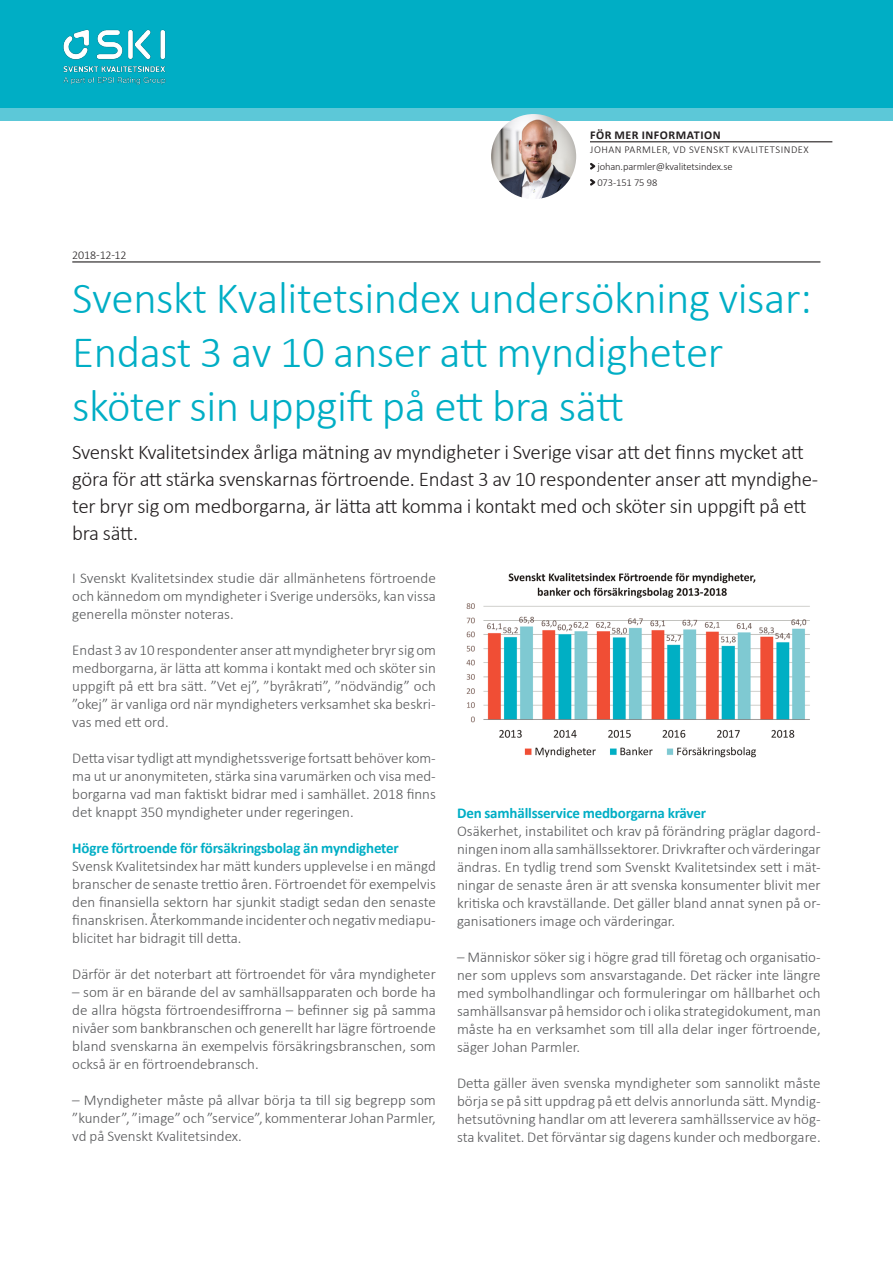
<style>
.page{position:relative;width:893px;height:1263px;background:#fff}
.page>*{position:absolute;margin:0;border:0;box-sizing:border-box;transform-origin:0 0}
.SKI_rubrik{font:300 45px/54px "Calibri";letter-spacing:-.01em;color:#00aec5}
.SKI_bröd{font:300 21px/27px "Calibri";letter-spacing:-.01em;color:#231f20}
.SKI_bröd-2{font:300 15px/18px "Calibri";color:#57585a;text-align:justify}
.SKI_bröd-3{font:700 15px "Calibri";letter-spacing:-.01em;color:#00aec5}
.SKI_För_mer_informat{font:700 12px "Calibri";letter-spacing:.045em;color:#231f20}
.SKI_För_mer_informat-2{font:300 12px "Calibri";letter-spacing:-.01em;color:#231f20}
.SKI_kontaktuppgifter{font:300 10.5px "Calibri";letter-spacing:-.01em;color:#231f20}
.SKI_namn___titel{font:300 10.5px "Calibri";letter-spacing:.05em;color:#231f20}
</style>
<div class="page">
<div style="left:0;top:16px;width:893px;height:105px;background:#5cc8d8"></div>
<div style="left:0;top:0;width:893px;height:108px;background:#00aec5"></div>
<img style="left:63px;top:29px;width:103px;height:56px">
<hr style="left:72px;top:261px;width:748px;height:1px;background:#231f20">
<img style="left:491px;top:114px;width:85px;height:85px;border-radius:43px">
<hr style="left:590px;top:141px;width:242px;height:1px;background:#231f20">
<svg style="left:590px;top:163px;width:5px;height:7px"></svg>
<svg style="left:590px;top:179px;width:5px;height:7px"></svg>
<img style="left:466px;top:573px;width:344px;height:185px">
<p class="SKI_För_mer_informat" style="left:590px;top:127px;width:132px">FÖR MER INFORMATION</p>
<p class="SKI_namn___titel" style="left:590px;top:143px;width:220px">JOHAN PARMLER, VD SVENSKT KVALITETSINDEX</p>
<p class="SKI_kontaktuppgifter" style="left:597px;top:160px;width:137px">johan.parmler@kvalitetsindex.se</p>
<p class="SKI_kontaktuppgifter" style="left:597px;top:176px;width:61px">073-151 75 98</p>
<p class="SKI_För_mer_informat-2" style="left:72px;top:247px;width:56px">2018-12-12</p>
<p class="SKI_rubrik" style="left:72px;top:269px;width:741px">Svenskt Kvalitetsindex undersökning visar:<br>Endast 3 av 10 anser att myndigheter sköter sin uppgift på ett bra sätt</p>
<p class="SKI_bröd" style="left:72px;top:438px;width:748px">Svenskt Kvalitetsindex årliga mätning av myndigheter i Sverige visar att det finns mycket att göra för att stärka svenskarnas förtroende. Endast 3 av 10 respondenter anser att myndighe&shy;ter bryr sig om medborgarna, är lätta att komma i kontakt med och sköter sin uppgift på ett bra sätt.</p>
<p class="SKI_bröd-2" style="left:72px;top:568px;width:365px">I Svenskt Kvalitetsindex studie där allmänhetens förtroende och kännedom om myndigheter i Sverige undersöks, kan vissa generella mönster noteras.</p>
<p class="SKI_bröd-2" style="left:72px;top:640px;width:365px">Endast 3 av 10 respondenter anser att myndigheter bryr sig om medborgarna, är lätta att komma i kontakt med och sköter sin uppgift på ett bra sätt. ”Vet ej”, ”byråkrati”, ”nödvändig” och ”okej” är vanliga ord när myndigheters verksamhet ska beskri&shy;vas med ett ord.</p>
<p class="SKI_bröd-2" style="left:72px;top:748px;width:365px">Detta visar tydligt att myndighetssverige fortsatt behöver kom&shy;ma ut ur anonymiteten, stärka sina varumärken och visa med&shy;borgarna vad man faktiskt bidrar med i samhället. 2018 finns det knappt 350 myndigheter under regeringen.</p>
<p class="SKI_bröd-3" style="left:72px;top:839px;width:328px">Högre förtroende för försäkringsbolag än myndigheter</p>
<p class="SKI_bröd-2" style="left:72px;top:856px;width:365px">Svensk Kvalitetsindex har mätt kunders upplevelse i en mängd branscher de senaste trettio åren. Förtroendet för exempelvis den finansiella sektorn har sjunkit stadigt sedan den senaste finanskrisen. Återkommande incidenter och negativ mediapu&shy;blicitet har bidragit till detta.</p>
<p class="SKI_bröd-2" style="left:72px;top:964px;width:365px">Därför är det noterbart att förtroendet för våra myndigheter</p>
<p class="SKI_bröd-2" style="left:72px;top:982px;width:365px">– som är en bärande del av samhällsapparaten och borde ha de allra högsta förtroendesiffrorna – befinner sig på samma nivåer som bankbranschen och generellt har lägre förtroende bland svenskarna än exempelvis försäkringsbranschen, som också är en förtroendebransch.</p>
<p class="SKI_bröd-2" style="left:72px;top:1090px;width:365px">– Myndigheter måste på allvar börja ta till sig begrepp som ”kunder”, ”image” och ”service”, kommenterar Johan Parmler, vd på Svenskt Kvalitetsindex.</p>
<p class="SKI_bröd-3" style="left:457px;top:803px;width:250px">Den samhällsservice medborgarna kräver</p>
<p class="SKI_bröd-2" style="left:457px;top:821px;width:365px">Osäkerhet, instabilitet och krav på förändring präglar dagord&shy;ningen inom alla samhällssektorer. Drivkrafter och värderingar ändras. En tydlig trend som Svenskt Kvalitetsindex sett i mät&shy;ningar de senaste åren är att svenska konsumenter blivit mer kritiska och kravställande. Det gäller bland annat synen på or&shy;ganisationers image och värderingar.</p>
<p class="SKI_bröd-2" style="left:457px;top:947px;width:365px">– Människor söker sig i högre grad till företag och organisatio&shy;ner som upplevs som ansvarstagande. Det räcker inte längre med symbolhandlingar och formuleringar om hållbarhet och samhällsansvar på hemsidor och i olika strategidokument, man måste ha en verksamhet som till alla delar inger förtroende, säger Johan Parmler.</p>
<p class="SKI_bröd-2" style="left:457px;top:1073px;width:365px">Detta gäller även svenska myndigheter som sannolikt måste börja se på sitt uppdrag på ett delvis annorlunda sätt. Myndig&shy;hetsutövning handlar om att leverera samhällsservice av hög&shy;sta kvalitet. Det förväntar sig dagens kunder och medborgare.</p>
</div>
